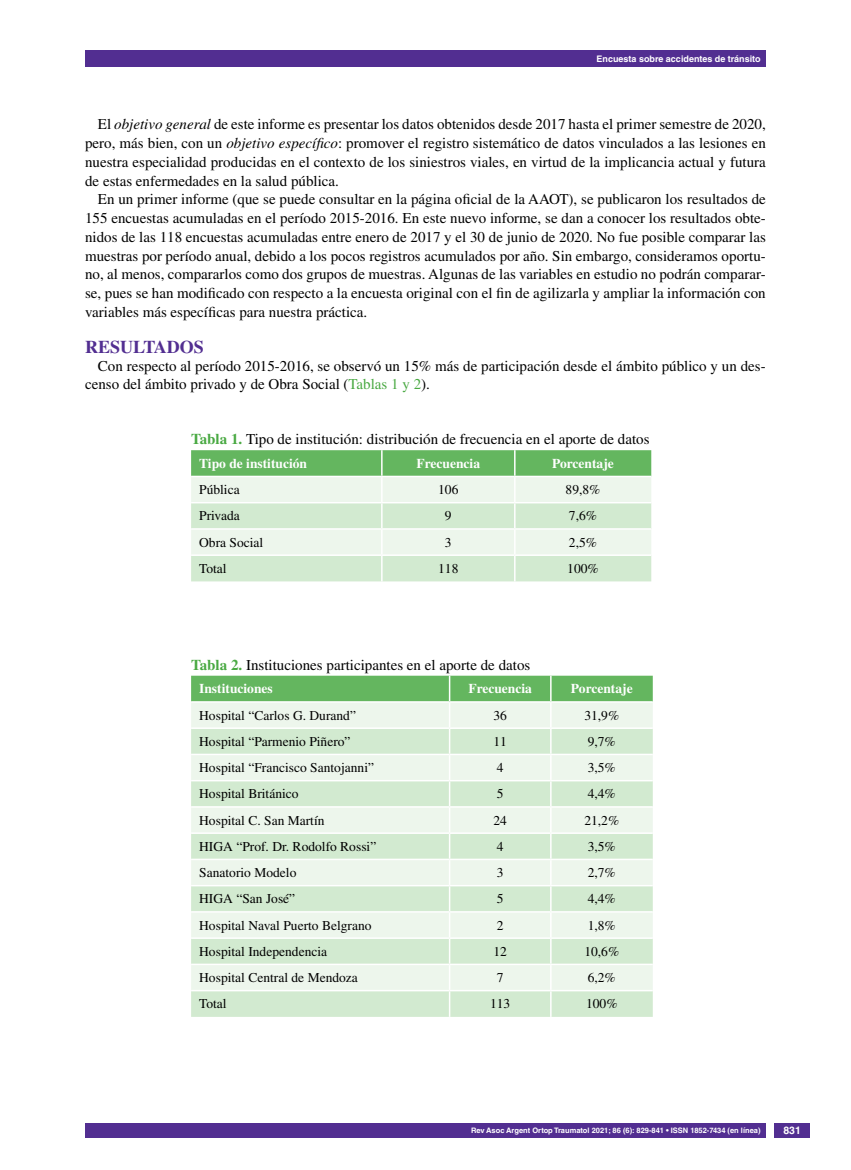
<style>
.page{position:relative;width:851px;height:1170px;background:#fff}
.page>*{position:absolute;margin:0;border:0;box-sizing:border-box;transform-origin:0 0}
.t1{font:700 18px "Times LT Std";color:#522e91}
.t2{font:15px/18.8px "Times LT Std";color:#000;text-align:justify}
.t3{font:13.5px "Times LT Std";color:#000}
.t4{font:700 13.5px "Times LT Std";color:#fff}
.t5{font:700 10.5px "Helvetica LT Std";color:#fff}
.t6{font:700 9px "Helvetica LT Std";color:#fff}
.t7{font:700 7.5px "Helvetica LT Std";color:#fff}
.s1{font-style:italic}
.s2{color:#49a942}
.s3{font-weight:700;color:#49a942}
</style>
<div class="page">
<div style="left:85px;top:50px;width:680px;height:17px;background:#522e91"></div>
<div style="left:85px;top:1123px;width:680px;height:14px;background:#522e91"></div>
<div style="left:774px;top:1123px;width:35px;height:14px;background:#522e91"></div>
<svg style="left:191px;top:450px;width:460px;height:131px;background:#c9e5c7"></svg>
<svg style="left:191px;top:675px;width:461px;height:341px;background:#d8ecd6"></svg>
<p class="t6" style="left:596px;top:53px;width:165px">Encuesta sobre accidentes de tránsito</p>
<p class="t2" style="left:85px;top:115px;width:682px;text-indent:13px">El <span class="s1">objetivo general</span> de este informe es presentar los datos obtenidos desde 2017 hasta el primer semestre de 2020, pero, más bien, con un <span class="s1">objetivo específico</span>: promover el registro sistemático de datos vinculados a las lesiones en nuestra especialidad producidas en el contexto de los siniestros viales, en virtud de la implicancia actual y futura de estas enfermedades en la salud pública.</p>
<p class="t2" style="left:85px;top:190px;width:682px;text-indent:13px">En un primer informe (que se puede consultar en la página oficial de la AAOT), se publicaron los resultados de 155 encuestas acumuladas en el período 2015-2016. En este nuevo informe, se dan a conocer los resultados obte&shy;nidos de las 118 encuestas acumuladas entre enero de 2017 y el 30 de junio de 2020. No fue posible comparar las muestras por período anual, debido a los pocos registros acumulados por año. Sin embargo, consideramos oportu&shy;no, al menos, compararlos como dos grupos de muestras. Algunas de las variables en estudio no podrán comparar&shy;se, pues se han modificado con respecto a la encuesta original con el fin de agilizarla y ampliar la información con variables más específicas para nuestra práctica.</p>
<p class="t1" style="left:85px;top:336px;width:120px">RESULTADOS</p>
<p class="t2" style="left:85px;top:357px;width:682px;line-height:18px;text-indent:13px">Con respecto al período 2015-2016, se observó un 15% más de participación desde el ámbito público y un des&shy;censo del ámbito privado y de Obra Social (<span class="s2">Tablas 1 y 2</span>).</p>
<p class="t2" style="left:191px;top:429px;width:460px"><span class="s3">Tabla 1.</span> Tipo de institución: distribución de frecuencia en el aporte de datos</p>
<p class="t4" style="left:199px;top:455px;width:109px">Tipo de institución</p>
<p class="t4" style="left:416px;top:455px;width:65px">Frecuencia</p>
<p class="t4" style="left:552px;top:455px;width:63px">Porcentaje</p>
<p class="t3" style="left:199px;top:482px;width:42px">Pública</p>
<p class="t3" style="left:438px;top:482px;width:22px">106</p>
<p class="t3" style="left:565px;top:482px;width:36px">89,8%</p>
<p class="t3" style="left:199px;top:508px;width:42px">Privada</p>
<p class="t3" style="left:445px;top:508px;width:8px">9</p>
<p class="t3" style="left:569px;top:508px;width:30px">7,6%</p>
<p class="t3" style="left:199px;top:534px;width:66px">Obra Social</p>
<p class="t3" style="left:445px;top:534px;width:8px">3</p>
<p class="t3" style="left:569px;top:534px;width:30px">2,5%</p>
<p class="t3" style="left:199px;top:560px;width:29px">Total</p>
<p class="t3" style="left:438px;top:560px;width:22px">118</p>
<p class="t3" style="left:567px;top:560px;width:33px">100%</p>
<p class="t2" style="left:191px;top:655px;width:341px"><span class="s3">Tabla 2.</span> Instituciones participantes en el aporte de datos</p>
<p class="t4" style="left:199px;top:680px;width:75px">Instituciones</p>
<p class="t4" style="left:468px;top:680px;width:65px">Frecuencia</p>
<p class="t4" style="left:571px;top:680px;width:63px">Porcentaje</p>
<p class="t3" style="left:199px;top:707px;width:158px">Hospital “Carlos G. Durand”</p>
<p class="t3" style="left:493px;top:707px;width:15px">36</p>
<p class="t3" style="left:584px;top:707px;width:36px">31,9%</p>
<p class="t3" style="left:199px;top:733px;width:153px">Hospital “Parmenio Piñero”</p>
<p class="t3" style="left:493px;top:733px;width:15px">11</p>
<p class="t3" style="left:587px;top:733px;width:30px">9,7%</p>
<p class="t3" style="left:199px;top:760px;width:176px">Hospital “Francisco Santojanni”</p>
<p class="t3" style="left:497px;top:760px;width:8px">4</p>
<p class="t3" style="left:587px;top:760px;width:30px">3,5%</p>
<p class="t3" style="left:199px;top:786px;width:101px">Hospital Británico</p>
<p class="t3" style="left:497px;top:786px;width:8px">5</p>
<p class="t3" style="left:587px;top:786px;width:30px">4,4%</p>
<p class="t3" style="left:199px;top:812px;width:127px">Hospital C. San Martín</p>
<p class="t3" style="left:493px;top:812px;width:15px">24</p>
<p class="t3" style="left:584px;top:812px;width:36px">21,2%</p>
<p class="t3" style="left:199px;top:838px;width:178px">HIGA “Prof. Dr. Rodolfo Rossi”</p>
<p class="t3" style="left:497px;top:838px;width:8px">4</p>
<p class="t3" style="left:587px;top:838px;width:30px">3,5%</p>
<p class="t3" style="left:199px;top:865px;width:99px">Sanatorio Modelo</p>
<p class="t3" style="left:497px;top:865px;width:8px">3</p>
<p class="t3" style="left:587px;top:865px;width:30px">2,7%</p>
<p class="t3" style="left:199px;top:891px;width:97px">HIGA “San José”</p>
<p class="t3" style="left:497px;top:891px;width:8px">5</p>
<p class="t3" style="left:587px;top:891px;width:30px">4,4%</p>
<p class="t3" style="left:199px;top:917px;width:174px">Hospital Naval Puerto Belgrano</p>
<p class="t3" style="left:497px;top:917px;width:8px">2</p>
<p class="t3" style="left:587px;top:917px;width:30px">1,8%</p>
<p class="t3" style="left:199px;top:943px;width:129px">Hospital Independencia</p>
<p class="t3" style="left:493px;top:943px;width:15px">12</p>
<p class="t3" style="left:584px;top:943px;width:36px">10,6%</p>
<p class="t3" style="left:199px;top:969px;width:160px">Hospital Central de Mendoza</p>
<p class="t3" style="left:497px;top:969px;width:8px">7</p>
<p class="t3" style="left:587px;top:969px;width:30px">6,2%</p>
<p class="t3" style="left:199px;top:996px;width:29px">Total</p>
<p class="t3" style="left:490px;top:996px;width:22px">113</p>
<p class="t3" style="left:586px;top:996px;width:33px">100%</p>
<p class="t7" style="left:471px;top:1125px;width:291px">Rev Asoc Argent Ortop Traumatol 2021; 86 (6): 829-841 • ISSN 1852-7434 (en línea)</p>
<p class="t5" style="left:783px;top:1124px;width:19px">831</p>
</div>
